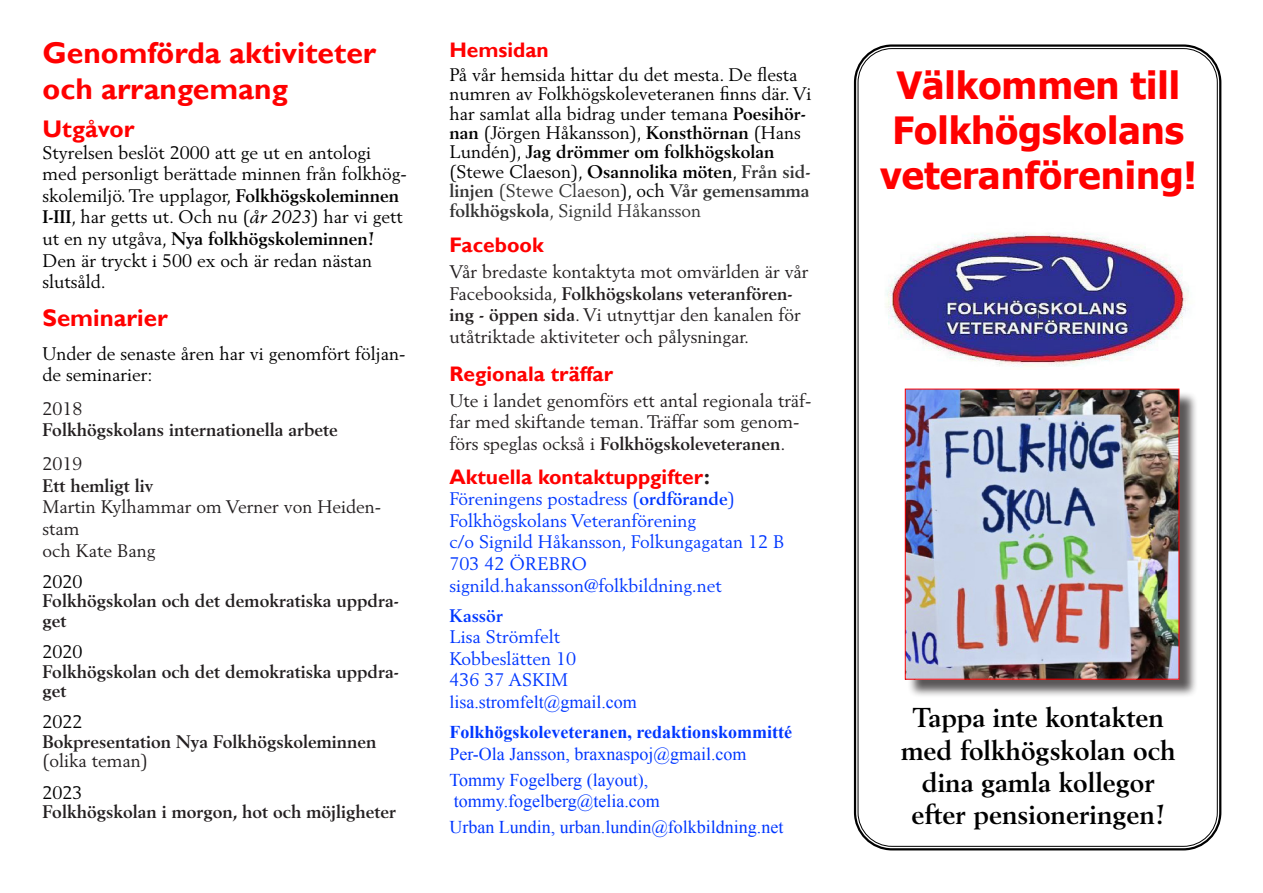
<style>
.page{position:relative;width:1263px;height:893px;background:#fff}
.page>*{position:absolute;margin:0;border:0;box-sizing:border-box;transform-origin:0 0}
.t1{font:700 37.5px/45px "Tahoma";color:#f00;text-align:center}
.t2{font:700 30px/36px "Gill Sans";color:#f00}
.t3{font:700 27px/32.4px "Berling LT Std";color:#000;text-align:center}
.t4{font:700 24px "Gill Sans";color:#f00}
.t5{font:700 21px "Gill Sans";color:#f00}
.t6{font:18px/21.6px "Berling LT Std";color:#000}
.t7{font:18px/21.6px "Berling LT Std";color:#231f20}
.t8{font:700 18px/19.4px "Berling LT Std";color:#231f20}
.t9{font:18px "Berling LT Std";color:#0037ff}
.t10{font:18px/21.6px "Times New Roman";color:#0037ff}
.t11{font:700 18px "Times New Roman";color:#0037ff}
.t12{font:700 18px "Berling LT Std";color:#0037ff}
.s1{font-weight:700}
.s2{font-style:italic}
.s3{font-weight:400}
.s4{font-weight:400;color:#000}
.s5{font-weight:700;color:#333}
.s6{color:#333}
.s7{color:#231f20}
</style>
<div class="page">
<div style="left:907px;top:391px;width:291px;height:307px;background:#231f20;opacity:.75"></div>
<img style="left:907px;top:391px;width:270px;height:286px">
<img style="left:886px;top:232px;width:303px;height:135px">
<div style="left:854px;top:44px;width:367px;height:806px;border:2px solid #000;border-radius:37px"></div>
<p class="t2" style="left:43px;top:36px;width:335px">Genomförda aktiviteter och arrangemang</p>
<p class="t4" style="left:43px;top:115px;width:94px">Utgåvor</p>
<p class="t6" style="left:43px;top:141px;width:366px">Styrelsen beslöt 2000 att ge ut en antologi med personligt berättade minnen från folkhög&shy;skolemiljö. Tre upplagor, <span class="s1">Folkhögskoleminnen I-III</span>, har getts ut. Och nu (<span class="s2">år 2023</span>) har vi gett ut en ny utgåva, <span class="s1">Nya folkhögskoleminnen!<br></span>Den är tryckt i 500 ex och är redan nästan slutsåld.</p>
<p class="t4" style="left:43px;top:304px;width:127px">Seminarier</p>
<p class="t6" style="left:43px;top:342px;width:364px">Under de senaste åren har vi genomfört följan&shy;de seminarier:</p>
<p class="t8" style="left:43px;top:398px;width:297px;line-height:21.6px"><span class="s3">2018<br></span>Folkhögskolans internationella arbete</p>
<p class="t7" style="left:43px;top:453px;width:340px">2019<br><span class="s1">Ett hemligt liv<br></span>Martin Kylhammar om Verner von Heiden&shy;stam<br>och Kate Bang</p>
<p class="t8" style="left:43px;top:572px;width:358px"><span class="s4">2020<br></span>Folkhögskolan och det demokratiska uppdra&shy;get</p>
<p class="t8" style="left:43px;top:642px;width:358px"><span class="s4">2020<br></span>Folkhögskolan och det demokratiska uppdra&shy;get</p>
<p class="t8" style="left:43px;top:712px;width:335px"><span class="s4">2022<br></span>Bokpresentation Nya Folkhögskoleminnen <span class="s3">(olika teman)</span></p>
<p class="t8" style="left:43px;top:783px;width:355px"><span class="s4">2023<br></span>Folkhögskolan i morgon, hot och möjligheter</p>
<p class="t5" style="left:449px;top:37px;width:101px">Hemsidan</p>
<p class="t6" style="left:449px;top:64px;width:364px;line-height:19.4px">På vår hemsida hittar du det mesta. De flesta numren av Folkhögskoleveteranen finns där. Vi har samlat alla bidrag under temana <span class="s1">Poesihör&shy;nan</span> (Jörgen Håkansson), <span class="s1">Konsthörnan</span> (Hans Lundén), <span class="s1">Jag drömmer om folkhögskolan </span>(Stewe Claeson), <span class="s1">Osannolika möten</span>, <span class="s5">Från sid&shy;linjen</span> <span class="s6">(Stewe Claeson</span>), och <span class="s5">Vår gemensamma folkhögskola</span><span class="s6">, Signild Håkansson</span></p>
<p class="t5" style="left:449px;top:232px;width:96px">Facebook</p>
<p class="t7" style="left:449px;top:261px;width:361px">Vår bredaste kontaktyta mot omvärlden är vår Facebooksida, <span class="s1">Folkhögskolans veteranfören&shy;ing - öppen sida</span>. Vi utnyttjar den kanalen för utåtriktade aktiviteter och pålysningar.</p>
<p class="t5" style="left:449px;top:361px;width:165px">Regionala träffar</p>
<p class="t7" style="left:449px;top:389px;width:364px">Ute i landet genomförs ett antal regionala träf&shy;far med skiftande teman. Träffar som genom&shy;förs speglas också i <span class="s1">Folkhögskoleveteranen</span>.</p>
<p class="t5" style="left:449px;top:464px;width:262px">Aktuella kontaktuppgifter<span class="s7">:</span></p>
<p class="t9" style="left:449px;top:488px;width:287px">Föreningens postadress (<span class="s1">ordförande</span>)</p>
<p class="t9" style="left:449px;top:509px;width:248px">Folkhögskolans Veteranförening</p>
<p class="t9" style="left:449px;top:531px;width:337px">c/o Signild Håkansson, Folkungagatan 12 B</p>
<p class="t9" style="left:449px;top:553px;width:139px">703 42 ÖREBRO</p>
<p class="t9" style="left:449px;top:574px;width:274px">signild.hakansson@folkbildning.net</p>
<p class="t12" style="left:449px;top:605px;width:55px">Kassör</p>
<p class="t9" style="left:449px;top:626px;width:112px">Lisa Strömfelt</p>
<p class="t9" style="left:449px;top:648px;width:128px">Kobbeslätten 10</p>
<p class="t9" style="left:449px;top:669px;width:120px">436 37 ASKIM</p>
<p class="t10" style="left:449px;top:691px;width:189px">lisa.stromfelt@gmail.com</p>
<p class="t11" style="left:449px;top:720px;width:344px">Folkhögskoleveteranen, redaktionskommitté</p>
<p class="t10" style="left:449px;top:743px;width:299px">Per-Ola Jansson, braxnaspoj@gmail.com</p>
<p class="t10" style="left:449px;top:768px;width:212px">Tommy Fogelberg (layout), tommy.fogelberg@telia.com</p>
<p class="t10" style="left:449px;top:816px;width:336px">Urban Lundin, urban.lundin@folkbildning.net</p>
<p class="t1" style="left:880px;top:60px;width:318px">Välkommen till<br>Folkhögskolans veteranförening!</p>
<p class="t3" style="left:901px;top:701px;width:276px">Tappa inte kontakten med folkhögskolan och dina gamla kollegor efter pensioneringen!</p>
</div>
